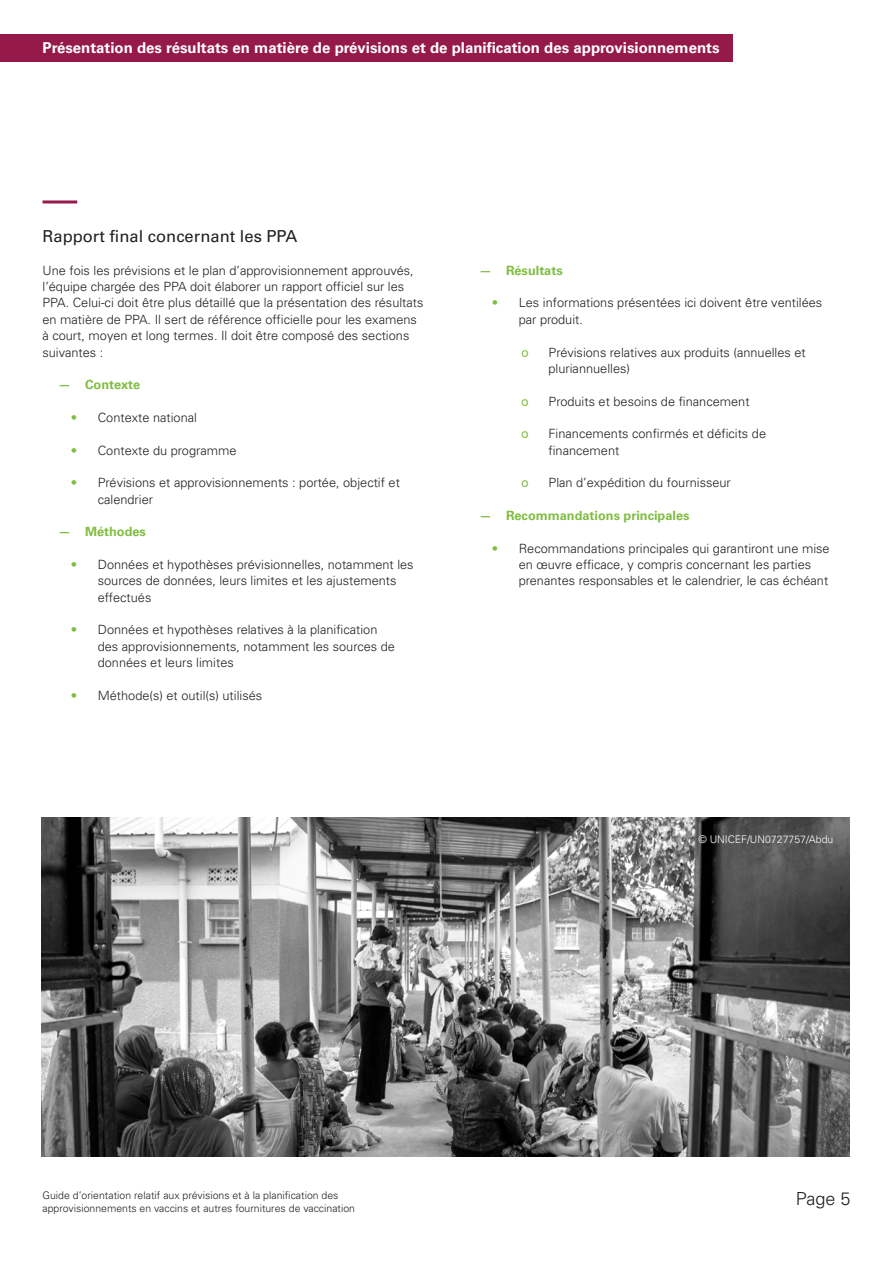
<style>
.page{position:relative;width:893px;height:1263px;background:#fff}
.page>*{position:absolute;margin:0;border:0;box-sizing:border-box;transform-origin:0 0}
.t1{font:300 18px "Univers LT Pro 45";color:#231f20}
.Sub_subtitle{font:16.5px "Univers LT 55 Rm";color:#231f20}
.Running_header{font:700 15px "Univers LT Pro 65";color:#fff}
.Body{font:12.75px/16.4px "Univers LT 45 Lt";color:#231f20}
.t2{font:12.75px "Univers LT 65 Bd";color:#80bd41}
.t3{font:12.75px "Arial";color:#80bd41}
.t4{font:300 10.5px/12.6px "Univers LT Pro 45";color:#231f20}
.Img_Credits{font:10.5px "Univers LT 45 Lt";color:#fff}
.s1{font-family:"Univers LT 75 Blk";color:#80bd41}
</style>
<div class="page">
<hr style="left:43px;top:200px;width:34px;height:3px;background:#961a49">
<img style="left:41px;top:818px;width:808px;height:339px">
<div style="left:0;top:34px;width:732px;height:28px;background:#961a49"></div>
<p class="Running_header" style="left:43px;top:39px;width:678px">Présentation des résultats en matière de prévisions et de planification des approvisionnements</p>
<p class="Sub_subtitle" style="left:43px;top:226px;width:256px">Rapport final concernant les PPA</p>
<p class="Body" style="left:43px;top:262px;width:382px">Une fois les prévisions et le plan d’approvisionnement approuvés, l’équipe chargée des PPA doit élaborer un rapport officiel sur les PPA. Celui-ci doit être plus détaillé que la présentation des résultats en matière de PPA. Il sert de référence officielle pour les examens à court, moyen et long termes. Il doit être composé des sections suivantes :</p>
<p class="t2" style="left:58px;top:377px;width:84px">— Contexte</p>
<p class="Body" style="left:71px;top:409px;width:128px"><span class="s1">•</span> Contexte national</p>
<p class="Body" style="left:71px;top:442px;width:167px"><span class="s1">•</span> Contexte du programme</p>
<p class="Body" style="left:98px;top:475px;width:304px;text-indent:-27px"><span class="s1">•</span> Prévisions et approvisionnements : portée, objectif et calendrier</p>
<p class="t2" style="left:58px;top:524px;width:89px">— Méthodes</p>
<p class="Body" style="left:98px;top:556px;width:317px;text-indent:-27px"><span class="s1">•</span> Données et hypothèses prévisionnelles, notamment les sources de données, leurs limites et les ajustements effectués</p>
<p class="Body" style="left:98px;top:622px;width:299px;text-indent:-27px"><span class="s1">•</span> Données et hypothèses relatives à la planification des approvisionnements, notamment les sources de données et leurs limites</p>
<p class="Body" style="left:71px;top:687px;width:193px"><span class="s1">•</span> Méthode(s) et outil(s) utilisés</p>
<p class="t2" style="left:479px;top:263px;width:85px">— Résultats</p>
<p class="Body" style="left:519px;top:295px;width:305px;text-indent:-27px"><span class="s1">•</span> Les informations présentées ici doivent être ventilées par produit.</p>
<p class="t3" style="left:522px;top:343px;width:9px">ᴏ</p>
<p class="Body" style="left:549px;top:344px;width:259px">Prévisions relatives aux produits (annuelles et pluriannuelles)</p>
<p class="t3" style="left:522px;top:392px;width:9px">ᴏ</p>
<p class="Body" style="left:549px;top:393px;width:203px">Produits et besoins de financement</p>
<p class="t3" style="left:522px;top:425px;width:9px">ᴏ</p>
<p class="Body" style="left:549px;top:426px;width:219px">Financements confirmés et déficits de financement</p>
<p class="t3" style="left:522px;top:474px;width:9px">ᴏ</p>
<p class="Body" style="left:549px;top:475px;width:184px">Plan d’expédition du fournisseur</p>
<p class="t2" style="left:479px;top:508px;width:212px">— Recommandations principales</p>
<p class="Body" style="left:519px;top:540px;width:312px;text-indent:-27px"><span class="s1">•</span> Recommandations principales qui garantiront une mise en œuvre efficace, y compris concernant les parties prenantes responsables et le calendrier, le cas échéant</p>
<p class="Img_Credits" style="left:698px;top:833px;width:137px">© UNICEF/UN0727757/Abdu</p>
<p class="t4" style="left:43px;top:1189px;width:314px">Guide d’orientation relatif aux prévisions et à la planification des approvisionnements en vaccins et autres fournitures de vaccination</p>
<h1 class="t1" style="left:796px;top:1187px;width:56px">Page 5</h1>
</div>
